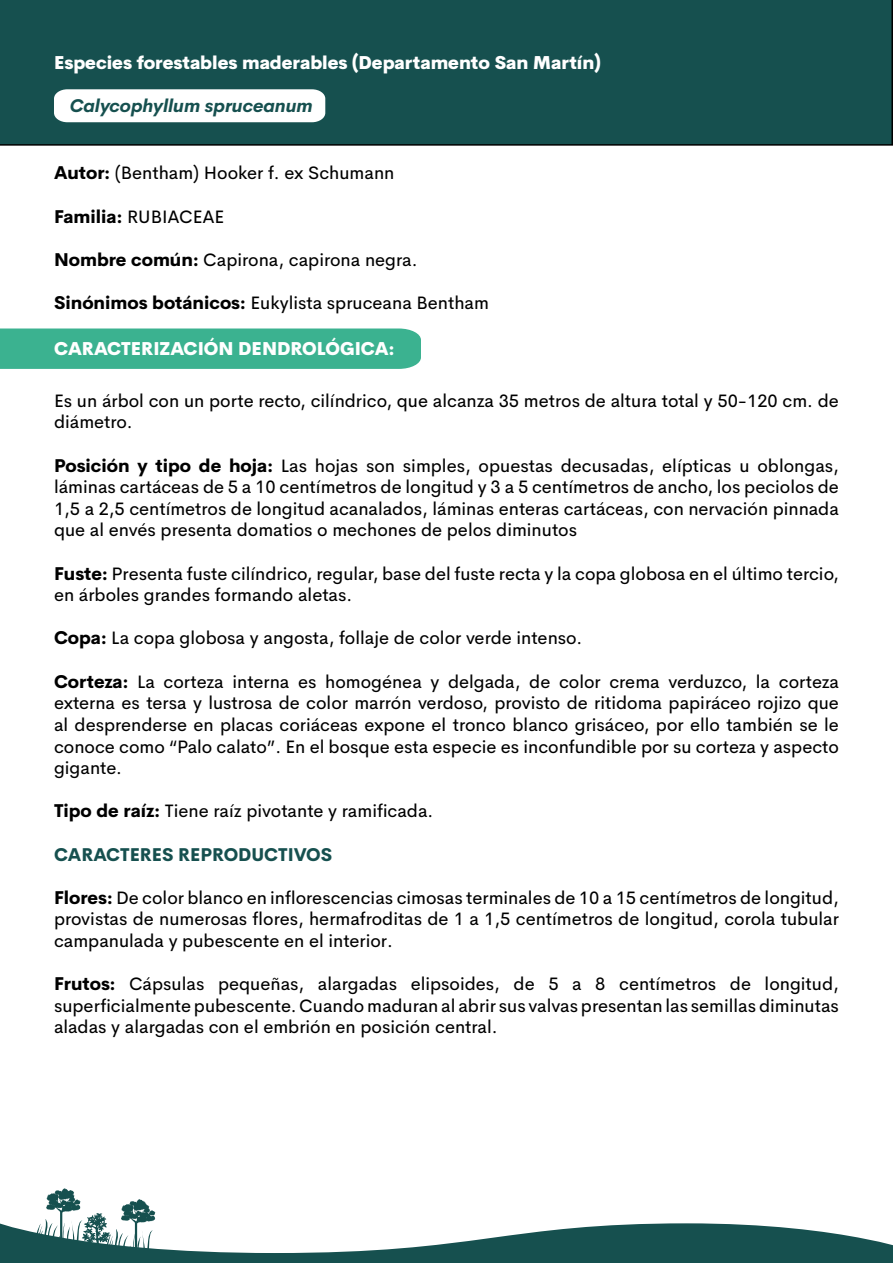
<style>
.page{position:relative;width:893px;height:1263px;background:#fff}
.page>*{position:absolute;margin:0;border:0;box-sizing:border-box;transform-origin:0 0}
.t1{font:18px/21.6px "Cerebri Sans";color:#000;text-align:justify}
.t2{font:800 18px "Cerebri Sans";color:#fff}
.t3{font:italic 800 18px "Cerebri Sans";color:#16504f}
.t4{font:800 18px "Cerebri Sans";color:#16504f}
.s1{font-weight:800}
</style>
<div class="page">
<svg style="left:0;top:1188px;width:893px;height:75px"></svg>
<div style="left:0;top:0;width:893px;height:146px;background:#16504f"></div>
<svg style="left:54px;top:89px;width:271px;height:33px"></svg>
<div style="left:0;top:328px;width:421px;height:41px;background:#3bb290"></div>
<p class="t2" style="left:54px;top:47px;width:548px">Especies forestables maderables (Departamento San Martín)</p>
<p class="t3" style="left:70px;top:91px;width:244px">Calycophyllum spruceanum</p>
<p class="t1" style="left:54px;top:161px;width:342px"><span class="s1">Autor:</span> (Bentham) Hooker f. ex Schumann</p>
<p class="t1" style="left:54px;top:204px;width:172px"><span class="s1">Familia:</span> RUBIACEAE</p>
<p class="t1" style="left:54px;top:247px;width:365px"><span class="s1">Nombre común:</span> Capirona, capirona negra.</p>
<p class="t1" style="left:54px;top:290px;width:436px"><span class="s1">Sinónimos botánicos:</span> Eukylista spruceana Bentham</p>
<p class="t2" style="left:54px;top:333px;width:342px">CARACTERIZACIÓN DENDROLÓGICA:</p>
<p class="t1" style="left:54px;top:388px;width:786px">Es un árbol con un porte recto, cilíndrico, que alcanza 35 metros de altura total y 50-120 cm. de diámetro.</p>
<p class="t1" style="left:54px;top:453px;width:786px"><span class="s1">Posición y tipo de hoja:</span> Las hojas son simples, opuestas decusadas, elípticas u oblongas, láminas cartáceas de 5 a 10 centímetros de longitud y 3 a 5 centímetros de ancho, los peciolos de 1,5 a 2,5 centímetros de longitud acanalados, láminas enteras cartáceas, con nervación pinnada que al envés presenta domatios o mechones de pelos diminutos</p>
<p class="t1" style="left:54px;top:561px;width:786px"><span class="s1">Fuste:</span> Presenta fuste cilíndrico, regular, base del fuste recta y la copa globosa en el último tercio, en árboles grandes formando aletas.</p>
<p class="t1" style="left:54px;top:626px;width:530px"><span class="s1">Copa:</span> La copa globosa y angosta, follaje de color verde intenso.</p>
<p class="t1" style="left:54px;top:669px;width:786px"><span class="s1">Corteza:</span> La corteza interna es homogénea y delgada, de color crema verduzco, la corteza externa es tersa y lustrosa de color marrón verdoso, provisto de ritidoma papiráceo rojizo que al desprenderse en placas coriáceas expone el tronco blanco grisáceo, por ello también se le conoce como “Palo calato”. En el bosque esta especie es inconfundible por su corteza y aspecto gigante.</p>
<p class="t1" style="left:54px;top:799px;width:381px"><span class="s1">Tipo de raíz:</span> Tiene raíz pivotante y ramificada.</p>
<p class="t4" style="left:54px;top:839px;width:280px">CARACTERES REPRODUCTIVOS</p>
<p class="t1" style="left:54px;top:885px;width:786px"><span class="s1">Flores:</span> De color blanco en inflorescencias cimosas terminales de 10 a 15 centímetros de longitud, provistas de numerosas flores, hermafroditas de 1 a 1,5 centímetros de longitud, corola tubular campanulada y pubescente en el interior.</p>
<p class="t1" style="left:54px;top:971px;width:786px"><span class="s1">Frutos:</span> Cápsulas pequeñas, alargadas elipsoides, de 5 a 8 centímetros de longitud, superficialmente pubescente. Cuando maduran al abrir sus valvas presentan las semillas diminutas aladas y alargadas con el embrión en posición central.</p>
</div>
